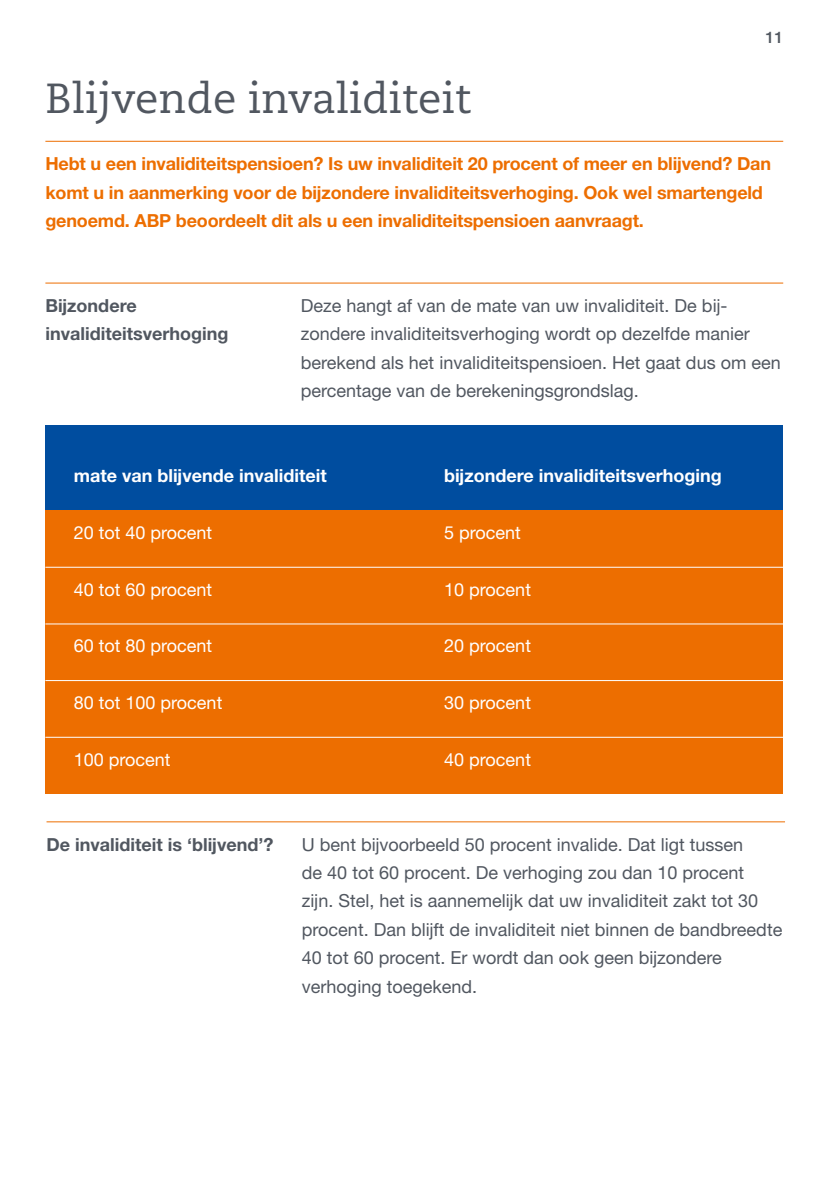
<style>
.page{position:relative;width:840px;height:1191px;background:#fff}
.page>*{position:absolute;margin:0;border:0;box-sizing:border-box;transform-origin:0 0}
.t1{font:42px "Caecilia LT Std";color:#515760}
.t2{font:18px/28.4px "Helvetica Neue LT Pro";color:#515760}
.t3{font:700 18px/28.4px "Helvetica Neue LT Pro";letter-spacing:-.01em;color:#ed6e00}
.t4{font:18px "Helvetica Neue LT Pro";color:#fff}
.t5{font:700 18px "Helvetica Neue LT Pro";color:#fff}
.t6{font:700 18px "Helvetica Neue LT Pro";color:#515760}
.t7{font:500 16px "Helvetica Neue LT Pro";color:#515760}
</style>
<div class="page">
<hr style="left:45px;top:141px;width:737px;height:1px;background:#ed6e00">
<hr style="left:45px;top:282px;width:737px;height:1px;background:#ed6e00">
<div style="left:45px;top:425px;width:737px;height:85px;background:#004d9f"></div>
<div style="left:45px;top:510px;width:737px;height:284px;background:#ed6e00"></div>
<hr style="left:45px;top:567px;width:737px;height:1px;background:#fff">
<hr style="left:45px;top:623px;width:737px;height:1px;background:#fff">
<hr style="left:45px;top:680px;width:737px;height:1px;background:#fff">
<hr style="left:45px;top:737px;width:737px;height:1px;background:#fff">
<hr style="left:46px;top:821px;width:738px;height:1px;background:#ed6e00">
<p class="t7" style="left:765px;top:27px;width:19px">11</p>
<h1 class="t1" style="left:45px;top:74px;width:427px">Blijvende invaliditeit</h1>
<p class="t3" style="left:45px;top:149px;width:726px">Hebt u een invaliditeitspensioen? Is uw invaliditeit 20 procent of meer en blijvend? Dan komt u in aanmerking voor de bijzondere invaliditeitsverhoging. Ook wel smartengeld genoemd. ABP beoordeelt dit als u een invaliditeitspensioen aanvraagt.</p>
<p class="t6" style="left:45px;top:294px;width:93px">Bijzondere</p>
<p class="t2" style="left:300px;top:291px;width:428px">Deze hangt af van de mate van uw invaliditeit. De bij-</p>
<p class="t6" style="left:45px;top:322px;width:184px">invaliditeitsverhoging</p>
<p class="t2" style="left:300px;top:319px;width:481px">zondere invaliditeitsverhoging wordt op dezelfde manier berekend als het invaliditeitspensioen. Het gaat dus om een percentage van de berekeningsgrondslag.</p>
<p class="t5" style="left:74px;top:464px;width:254px">mate van blijvende invaliditeit</p>
<p class="t5" style="left:444px;top:464px;width:279px">bijzondere invaliditeitsverhoging</p>
<p class="t4" style="left:74px;top:521px;width:140px">20 tot 40 procent</p>
<p class="t4" style="left:444px;top:521px;width:78px">5 procent</p>
<p class="t4" style="left:74px;top:578px;width:140px">40 tot 60 procent</p>
<p class="t4" style="left:444px;top:578px;width:88px">10 procent</p>
<p class="t4" style="left:74px;top:634px;width:140px">60 tot 80 procent</p>
<p class="t4" style="left:444px;top:634px;width:88px">20 procent</p>
<p class="t4" style="left:74px;top:691px;width:150px">80 tot 100 procent</p>
<p class="t4" style="left:444px;top:691px;width:88px">30 procent</p>
<p class="t4" style="left:74px;top:748px;width:98px">100 procent</p>
<p class="t4" style="left:444px;top:748px;width:88px">40 procent</p>
<p class="t6" style="left:46px;top:833px;width:228px">De invaliditeit is ‘blijvend’?</p>
<p class="t2" style="left:302px;top:829px;width:481px">U bent bijvoorbeeld 50 procent invalide. Dat ligt tussen<br>de 40 tot 60 procent. De verhoging zou dan 10 procent<br>zijn. Stel, het is aannemelijk dat uw invaliditeit zakt tot 30 procent. Dan blijft de invaliditeit niet binnen de bandbreedte 40 tot 60 procent. Er wordt dan ook geen bijzondere verhoging toegekend.</p>
</div>
